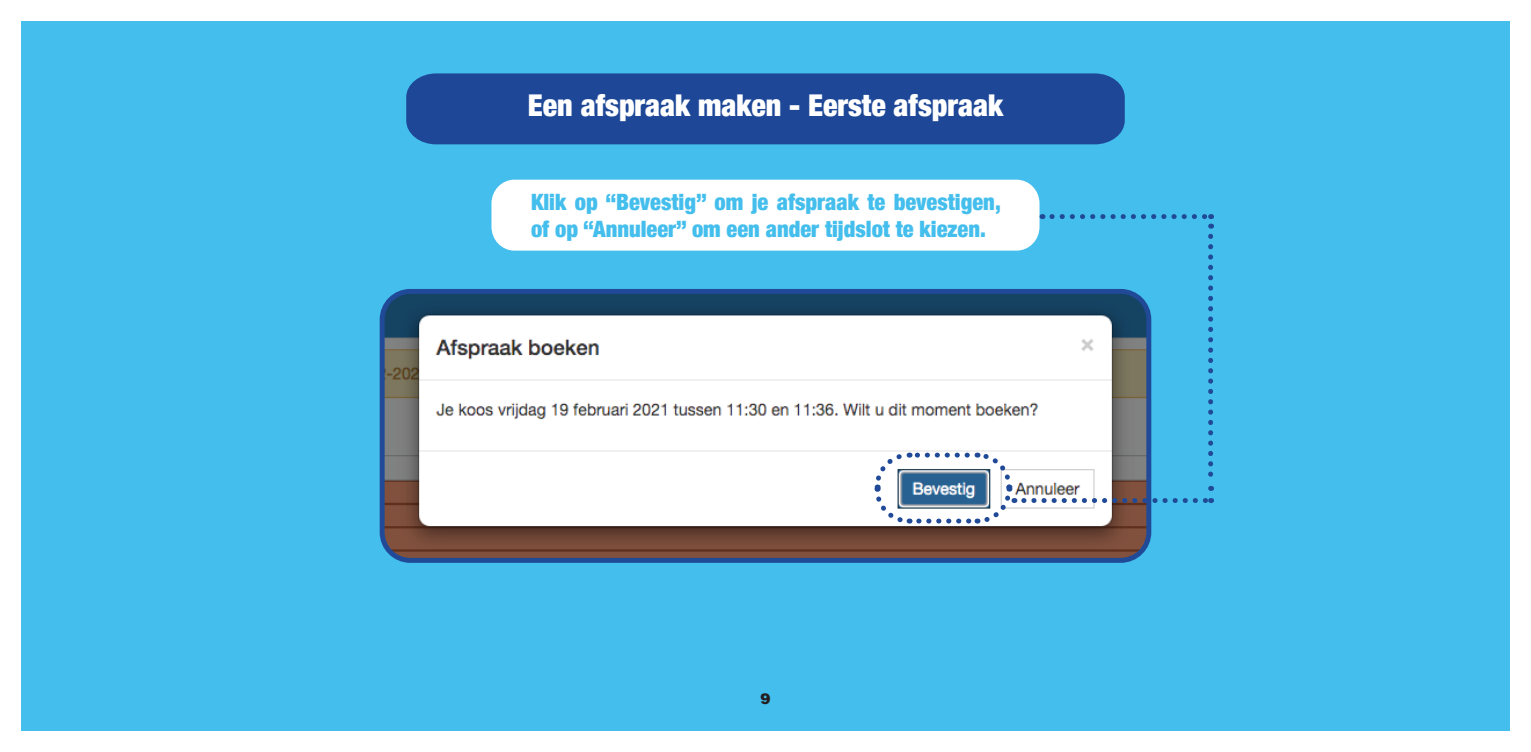
<style>
.page{position:relative;width:1531px;height:752px;background:#fff}
.page>*{position:absolute;margin:0;border:0;box-sizing:border-box;transform-origin:0 0}
.t1{font:900 condensed 30px "Helvetica Neue";color:#fff}
.t2{font:900 condensed 22.5px/27px "Helvetica Neue";color:#44beec}
.t3{font:900 15px "Helvetica";color:#231f20}
</style>
<div class="page">
<div style="left:21px;top:21px;width:1488px;height:709px;background:#44beec"></div>
<div style="left:406px;top:73px;width:719px;height:71px;background:#1e4897"></div>
<div style="left:491px;top:179px;width:548px;height:71px;background:#fff;border-radius:23px"></div>
<img style="left:386px;top:295px;width:759px;height:265px">
<div style="left:380px;top:289px;width:771px;height:273px;border:5px solid #204a98;border-radius:28px"></div>
<svg style="left:1052px;top:214px;width:159px;height:14px"></svg>
<svg style="left:1208px;top:236px;width:5px;height:254px"></svg>
<svg style="left:872px;top:449px;width:143px;height:77px;background:#b9c8d8"></svg>
<svg style="left:1024px;top:497px;width:187px;height:5px"></svg>
<p class="t1" style="left:528px;top:81px;width:477px">Een afspraak maken - Eerste afspraak</p>
<p class="t2" style="left:531px;top:187px;width:471px">Klik op “Bevestig” om je afspraak te bevestigen, of op “Annuleer” om een ander tijdslot te kiezen.</p>
<p class="t3" style="left:760px;top:688px;width:12px">9</p>
</div>
